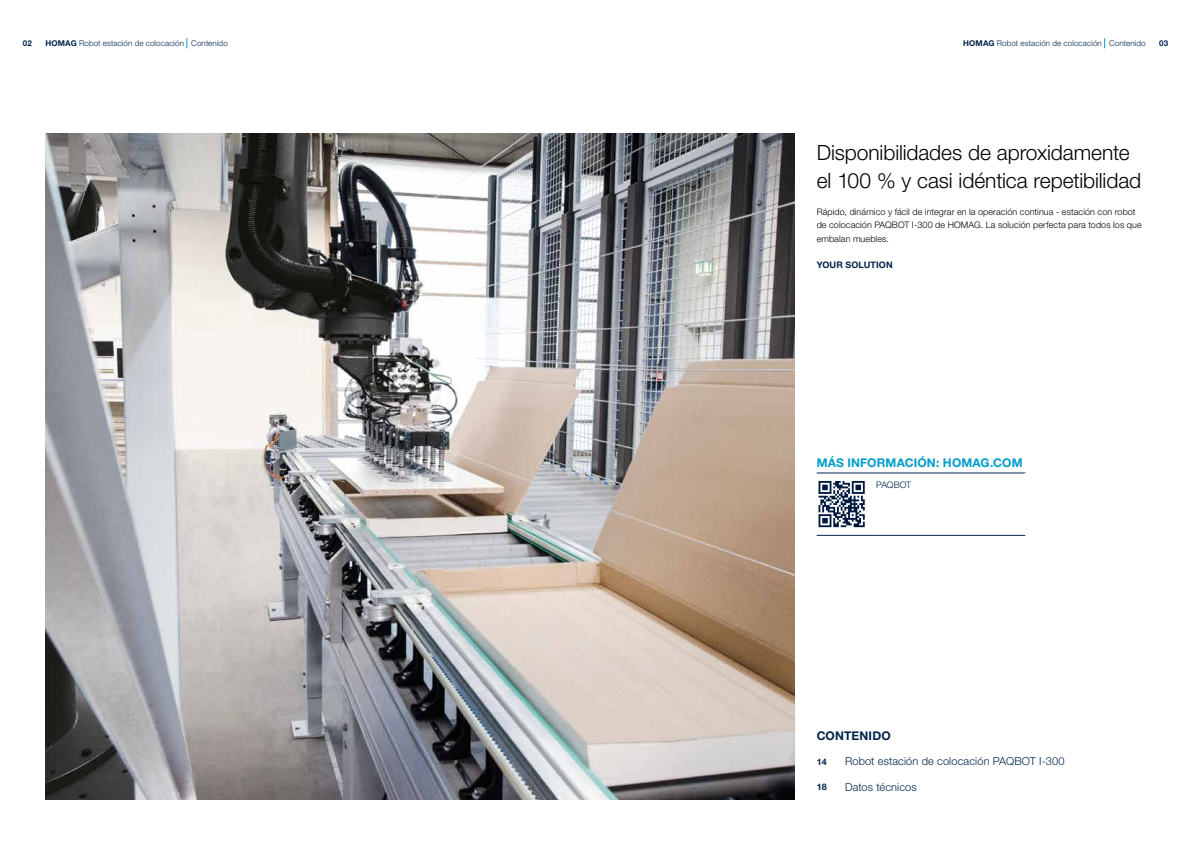
<style>
.page{position:relative;width:1191px;height:842px;background:#fff}
.page>*{position:absolute;margin:0;border:0;box-sizing:border-box;transform-origin:0 0}
.t1{font:300 21px/27.2px "Helvetica Neue LTW1 G";letter-spacing:-.005em;color:#000}
.t2{font:700 12px "Helvetica Neue LTW1 G";letter-spacing:.015em;color:#009dcc}
.t3{font:700 12px "Helvetica Neue LTW1 G";letter-spacing:.01em;color:#00254b}
.t4{font:300 11px "Helvetica Neue LTW1 G";letter-spacing:.01em;color:#00254b}
.t5{font:300 9px/13.6px "Helvetica Neue LTW1 G";letter-spacing:.01em;color:#000}
.t6{font:700 9px "Helvetica Neue LTW1 G";letter-spacing:.01em;color:#00254b}
.t7{font:300 9px "Helvetica Neue LTW1 G";letter-spacing:-.015em;color:#00254b}
.t8{font:300 8px "Helvetica Neue LTW1 G";letter-spacing:.015em;color:#00254b}
.t9{font:700 8px "Helvetica Neue LTW1 G";color:#00254b}
.s1{font-weight:700}
</style>
<div class="page">
<img style="left:45px;top:133px;width:749px;height:667px">
<hr style="left:816px;top:473px;width:60px;height:1px;background:#00254b">
<hr style="left:816px;top:535px;width:60px;height:1px;background:#00254b">
<hr style="left:876px;top:473px;width:149px;height:1px;background:#00254b">
<hr style="left:876px;top:535px;width:149px;height:1px;background:#00254b">
<svg style="left:818px;top:481px;width:47px;height:47px"></svg>
<svg style="left:818px;top:481px;width:46px;height:46px"></svg>
<p class="t9" style="left:23px;top:39px;width:11px">02</p>
<p class="t8" style="left:45px;top:39px;width:184px"><span class="s1">HOMAG</span> Robot estación de colocación Contenido</p>
<p class="t8" style="left:963px;top:39px;width:184px"><span class="s1">HOMAG</span> Robot estación de colocación Contenido</p>
<p class="t9" style="left:1159px;top:39px;width:11px">03</p>
<h1 class="t1" style="left:816px;top:139px;width:326px">Disponibilidades de aproxidamente el 100 % y casi idéntica repetibilidad</h1>
<p class="t5" style="left:816px;top:205px;width:326px">Rápido, dinámico y fácil de integrar en la operación continua - estación con robot de colocación PAQBOT I-300 de HOMAG. La solución perfecta para todos los que embalan muebles.</p>
<p class="t6" style="left:816px;top:259px;width:78px">YOUR SOLUTION</p>
<h2 class="t2" style="left:816px;top:456px;width:207px">MÁS INFORMACIÓN: HOMAG.COM</h2>
<p class="t7" style="left:876px;top:479px;width:37px">PAQBOT</p>
<h2 class="t3" style="left:816px;top:728px;width:75px">CONTENIDO</h2>
<p class="t6" style="left:816px;top:756px;width:12px">14</p>
<p class="t4" style="left:845px;top:755px;width:221px">Robot estación de colocación PAQBOT I-300</p>
<p class="t6" style="left:816px;top:781px;width:12px">18</p>
<p class="t4" style="left:845px;top:780px;width:73px">Datos técnicos</p>
</div>
